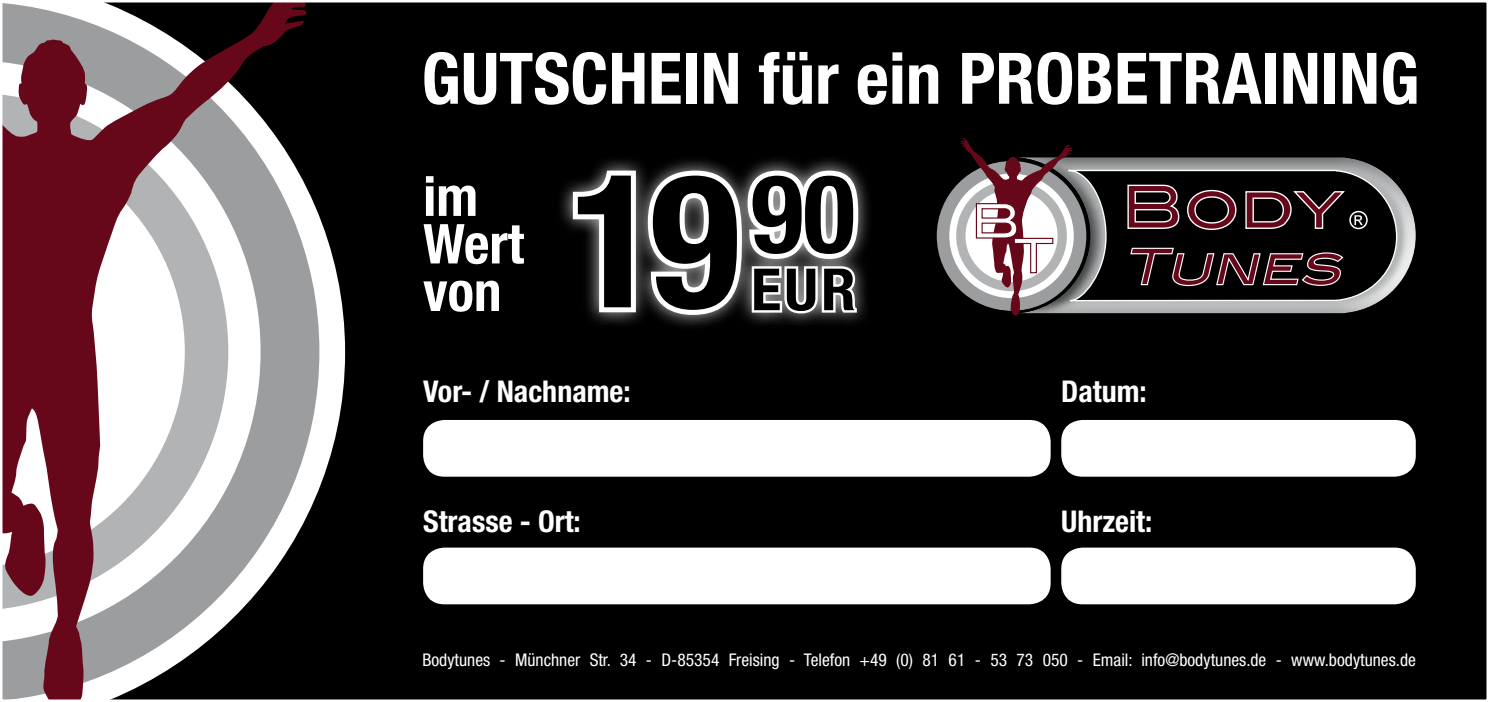
<style>
.page{position:relative;width:1489px;height:702px;background:#fff}
.page>*{position:absolute;margin:0;border:0;box-sizing:border-box;transform-origin:0 0}
.t1{font:700 condensed 186px "Helvetica Neue";color:#000}
.t2{font:700 condensed 71px "Helvetica Neue";color:#fff}
.t3{font:700 condensed 58px "Helvetica Neue";color:#000;scale:1.08 1}
.t4{font:700 condensed 55px/47.5px "Helvetica Neue";color:#fff}
.t5{font:700 condensed 30px "Helvetica Neue";color:#fff}
.t6{font:condensed 17.5px "Helvetica Neue";color:#fff}
</style>
<div class="page">
<div style="left:1px;top:1px;width:1486px;height:699px;background:#000"></div>
<svg style="left:319px;top:215px;width:26px;height:274px;fill:#fff"></svg>
<svg style="left:307px;top:189px;width:12px;height:327px;background:#c4c4c5"></svg>
<svg style="left:3px;top:3px;width:304px;height:696px;background:#997f85"></svg>
<div style="left:1011px;top:155px;width:405px;height:162px;background:#000;opacity:.75"></div>
<svg style="left:1086px;top:169px;width:311px;height:133px"></svg>
<svg style="left:1126px;top:184px;width:241px;height:47px"></svg>
<svg style="left:1129px;top:247px;width:214px;height:40px"></svg>
<svg style="left:961px;top:138px;width:125px;height:178px"></svg>
<div style="left:423px;top:420px;width:627px;height:56px;background:#fff;border-radius:21px"></div>
<div style="left:1061px;top:420px;width:354px;height:56px;background:#fff;border-radius:21px"></div>
<div style="left:423px;top:547px;width:627px;height:57px;background:#fff;border-radius:21px"></div>
<div style="left:1061px;top:547px;width:354px;height:57px;background:#fff;border-radius:21px"></div>
<div style="left:555px;top:153px;width:515px;height:303px;background:#fff;opacity:.75"></div>
<svg style="left:568px;top:165px;width:295px;height:440px"></svg>
<h2 class="t2" style="left:421px;top:35px;width:999px">GUTSCHEIN für ein PROBETRAINING</h2>
<h3 class="t4" style="left:423px;top:172px;width:102px">im<br>Wert von</h3>
<h1 class="t1" style="left:570px;top:128px;width:286px">19<sup>90</sup></h1>
<h3 class="t3" style="left:751px;top:254px;width:98px">EUR</h3>
<h3 class="t5" style="left:423px;top:373px;width:209px">Vor- / Nachname:</h3>
<h3 class="t5" style="left:1061px;top:373px;width:87px">Datum:</h3>
<h3 class="t5" style="left:423px;top:503px;width:159px">Strasse - Ort:</h3>
<h3 class="t5" style="left:1061px;top:503px;width:93px">Uhrzeit:</h3>
<p class="t6" style="left:422px;top:649px;width:995px">Bodytunes - Münchner Str. 34 - D-85354 Freising - Telefon +49 (0) 81 61 - 53 73 050 - Email: info@bodytunes.de - www.bodytunes.de</p>
</div>
